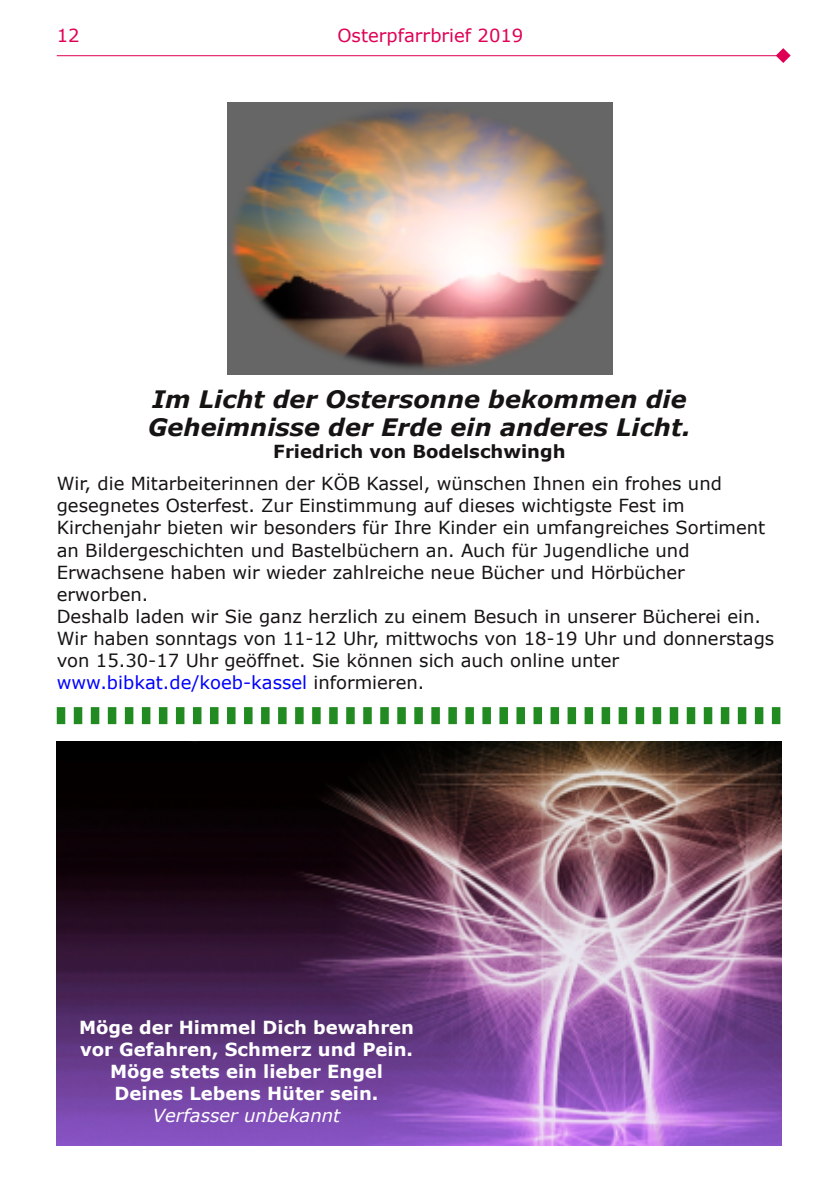
<style>
.page{position:relative;width:840px;height:1191px;background:#fff}
.page>*{position:absolute;margin:0;border:0;box-sizing:border-box;transform-origin:0 0}
.t1{font:italic 700 24px/28px "Verdana";color:#161413}
.t2{font:18px/22px "Verdana";color:#161413}
.t3{font:700 18px/21.8px "Verdana";color:#fff;text-align:center}
.t4{font:700 18px "Verdana";color:#161413}
.t5{font:18px "Verdana";color:#df0055}
.t6{font:italic 18px "Verdana";color:#fff}
.s1{color:#00f}
</style>
<div class="page">
<hr style="left:57px;top:55px;width:725px;height:1px;background:#df0055">
<svg style="left:774px;top:48px;width:17px;height:15px"></svg>
<img style="left:228px;top:102px;width:384px;height:272px">
<img style="left:57px;top:741px;width:723px;height:404px">
<svg style="left:57px;top:707px;width:724px;height:17px"></svg>
<p class="t5" style="left:57px;top:24px;width:24px">12</p>
<p class="t5" style="left:337px;top:24px;width:187px">Osterpfarrbrief 2019</p>
<h1 class="t1" style="left:148px;top:385px;width:543px">Im Licht der Ostersonne bekommen die<br>Geheimnisse der Erde ein anderes Licht.</h1>
<p class="t4" style="left:273px;top:440px;width:293px">Friedrich von Bodelschwingh</p>
<p class="t2" style="left:57px;top:472px;width:718px">Wir, die Mitarbeiterinnen der KÖB Kassel, wünschen Ihnen ein frohes und gesegnetes Osterfest. Zur Einstimmung auf dieses wichtigste Fest im Kirchenjahr bieten wir besonders für Ihre Kinder ein umfangreiches Sortiment an Bildergeschichten und Bastelbüchern an. Auch für Jugendliche und Erwachsene haben wir wieder zahlreiche neue Bücher und Hörbücher erworben.<br>Deshalb laden wir Sie ganz herzlich zu einem Besuch in unserer Bücherei ein.<br>Wir haben sonntags von 11-12 Uhr, mittwochs von 18-19 Uhr und donnerstags von 15.30-17 Uhr geöffnet. Sie können sich auch online unter <span class="s1">www.bibkat.de/koeb-kassel</span> informieren.</p>
<p class="t3" style="left:79px;top:1016px;width:336px">Möge der Himmel Dich bewahren vor Gefahren, Schmerz und Pein.<br>Möge stets ein lieber Engel<br>Deines Lebens Hüter sein.</p>
<p class="t6" style="left:153px;top:1103px;width:189px">Verfasser unbekannt</p>
</div>
